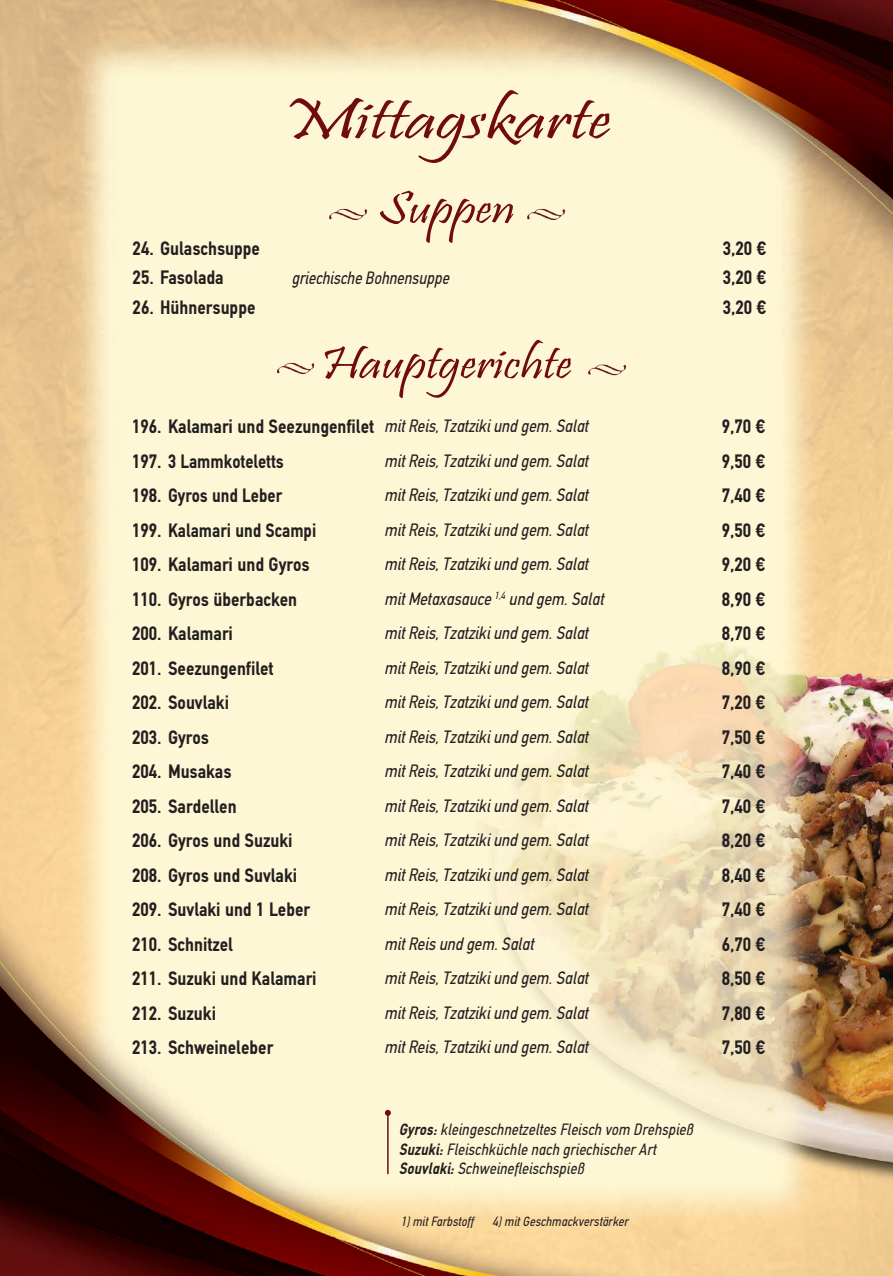
<style>
.page{position:relative;width:893px;height:1276px;background:#fff}
.page>*{position:absolute;margin:0;border:0;box-sizing:border-box;transform-origin:0 0}
.t1{font:58.5px "Pristina";letter-spacing:-.005em;color:#710c0e;scale:1.35 1}
.t2{font:46.5px "Pristina";letter-spacing:-.005em;color:#710c0e;scale:1.2 1}
.t3{font:700 19.5px "PF Din Text Condensed";color:#231f20}
.t4{font:italic 18px "PF Din Text Condensed";color:#231f20}
.t5{font:italic 16.5px/19.5px "PF Din Text Condensed";letter-spacing:.01em;color:#231f20}
.t6{font:italic 13.5px "PF Din Text Condensed";letter-spacing:.01em;color:#231f20}
.s1{font-weight:400;font-style:italic;font-size:18px}
.s2{font-weight:700}
</style>
<div class="page">
<img style="left:0;top:0;width:893px;height:1276px">
<img style="left:522px;top:199px;width:48px;height:28px">
<img style="left:324px;top:199px;width:48px;height:28px">
<img style="left:271px;top:353px;width:48px;height:28px">
<img style="left:583px;top:355px;width:48px;height:28px">
<hr style="left:387px;top:1113px;width:2px;height:61px;background:#710c0e">
<svg style="left:385px;top:1110px;width:6px;height:6px"></svg>
<h1 class="t1" style="left:282px;top:87px;width:246px">Mittagskarte</h1>
<h2 class="t2" style="left:378px;top:182px;width:116px">Suppen</h2>
<p class="t3" style="left:133px;top:236px;width:129px">24. Gulaschsuppe</p>
<p class="t3" style="left:723px;top:236px;width:45px">3,20 €</p>
<p class="t3" style="left:133px;top:266px;width:93px">25. Fasolada</p>
<p class="t4" style="left:291px;top:267px;width:159px">griechische Bohnensuppe</p>
<p class="t3" style="left:723px;top:266px;width:45px">3,20 €</p>
<p class="t3" style="left:133px;top:296px;width:125px">26. Hühnersuppe</p>
<p class="t3" style="left:723px;top:296px;width:45px">3,20 €</p>
<h2 class="t2" style="left:321px;top:337px;width:211px">Hauptgerichte</h2>
<p class="t3" style="left:132px;top:415px;width:457px">196. Kalamari und Seezungenfilet <span class="s1">mit Reis, Tzatziki und gem. Salat</span></p>
<p class="t3" style="left:722px;top:415px;width:45px">9,70 €</p>
<p class="t3" style="left:132px;top:450px;width:153px">197. 3 Lammkoteletts</p>
<p class="t4" style="left:384px;top:450px;width:205px">mit Reis, Tzatziki und gem. Salat</p>
<p class="t3" style="left:722px;top:450px;width:45px">9,50 €</p>
<p class="t3" style="left:132px;top:484px;width:152px">198. Gyros und Leber</p>
<p class="t4" style="left:384px;top:484px;width:205px">mit Reis, Tzatziki und gem. Salat</p>
<p class="t3" style="left:722px;top:484px;width:45px">7,40 €</p>
<p class="t3" style="left:132px;top:519px;width:186px">199. Kalamari und Scampi</p>
<p class="t4" style="left:384px;top:519px;width:205px">mit Reis, Tzatziki und gem. Salat</p>
<p class="t3" style="left:722px;top:519px;width:45px">9,50 €</p>
<p class="t3" style="left:132px;top:553px;width:179px">109. Kalamari und Gyros</p>
<p class="t4" style="left:384px;top:553px;width:205px">mit Reis, Tzatziki und gem. Salat</p>
<p class="t3" style="left:722px;top:553px;width:45px">9,20 €</p>
<p class="t3" style="left:132px;top:588px;width:167px">110. Gyros überbacken</p>
<p class="t4" style="left:384px;top:588px;width:221px">mit Metaxasauce <sup>1,4</sup> und gem. Salat</p>
<p class="t3" style="left:722px;top:588px;width:45px">8,90 €</p>
<p class="t3" style="left:132px;top:622px;width:102px">200. Kalamari</p>
<p class="t4" style="left:384px;top:622px;width:205px">mit Reis, Tzatziki und gem. Salat</p>
<p class="t3" style="left:722px;top:622px;width:45px">8,70 €</p>
<p class="t3" style="left:132px;top:657px;width:143px">201. Seezungenfilet</p>
<p class="t4" style="left:384px;top:657px;width:205px">mit Reis, Tzatziki und gem. Salat</p>
<p class="t3" style="left:722px;top:657px;width:45px">8,90 €</p>
<p class="t3" style="left:132px;top:691px;width:99px">202. Souvlaki</p>
<p class="t4" style="left:384px;top:691px;width:205px">mit Reis, Tzatziki und gem. Salat</p>
<p class="t3" style="left:722px;top:691px;width:45px">7,20 €</p>
<p class="t3" style="left:132px;top:726px;width:78px">203. Gyros</p>
<p class="t4" style="left:384px;top:726px;width:205px">mit Reis, Tzatziki und gem. Salat</p>
<p class="t3" style="left:722px;top:726px;width:45px">7,50 €</p>
<p class="t3" style="left:132px;top:760px;width:101px">204. Musakas</p>
<p class="t4" style="left:384px;top:760px;width:205px">mit Reis, Tzatziki und gem. Salat</p>
<p class="t3" style="left:722px;top:760px;width:45px">7,40 €</p>
<p class="t3" style="left:132px;top:795px;width:106px">205. Sardellen</p>
<p class="t4" style="left:384px;top:795px;width:205px">mit Reis, Tzatziki und gem. Salat</p>
<p class="t3" style="left:722px;top:795px;width:45px">7,40 €</p>
<p class="t3" style="left:132px;top:829px;width:162px">206. Gyros und Suzuki</p>
<p class="t4" style="left:384px;top:829px;width:205px">mit Reis, Tzatziki und gem. Salat</p>
<p class="t3" style="left:722px;top:829px;width:45px">8,20 €</p>
<p class="t3" style="left:132px;top:864px;width:167px">208. Gyros und Suvlaki</p>
<p class="t4" style="left:384px;top:864px;width:205px">mit Reis, Tzatziki und gem. Salat</p>
<p class="t3" style="left:722px;top:864px;width:45px">8,40 €</p>
<p class="t3" style="left:132px;top:898px;width:180px">209. Suvlaki und 1 Leber</p>
<p class="t4" style="left:384px;top:898px;width:205px">mit Reis, Tzatziki und gem. Salat</p>
<p class="t3" style="left:722px;top:898px;width:45px">7,40 €</p>
<p class="t3" style="left:132px;top:933px;width:102px">210. Schnitzel</p>
<p class="t4" style="left:384px;top:933px;width:151px">mit Reis und gem. Salat</p>
<p class="t3" style="left:722px;top:933px;width:45px">6,70 €</p>
<p class="t3" style="left:132px;top:967px;width:186px">211. Suzuki und Kalamari</p>
<p class="t4" style="left:384px;top:967px;width:205px">mit Reis, Tzatziki und gem. Salat</p>
<p class="t3" style="left:722px;top:967px;width:45px">8,50 €</p>
<p class="t3" style="left:132px;top:1002px;width:86px">212. Suzuki</p>
<p class="t4" style="left:384px;top:1002px;width:205px">mit Reis, Tzatziki und gem. Salat</p>
<p class="t3" style="left:722px;top:1002px;width:45px">7,80 €</p>
<p class="t3" style="left:132px;top:1036px;width:143px">213. Schweineleber</p>
<p class="t4" style="left:384px;top:1036px;width:205px">mit Reis, Tzatziki und gem. Salat</p>
<p class="t3" style="left:722px;top:1036px;width:45px">7,50 €</p>
<p class="t5" style="left:399px;top:1120px;width:296px"><span class="s2">Gyros:</span> kleingeschnetzeltes Fleisch vom Drehspieß<br><span class="s2">Suzuki:</span> Fleischküchle nach griechischer Art<br><span class="s2">Souvlaki:</span> Schweinefleischspieß</p>
<p class="t6" style="left:401px;top:1213px;width:74px">1) mit Farbstoff</p>
<p class="t6" style="left:493px;top:1213px;width:137px">4) mit Geschmackverstärker</p>
</div>
